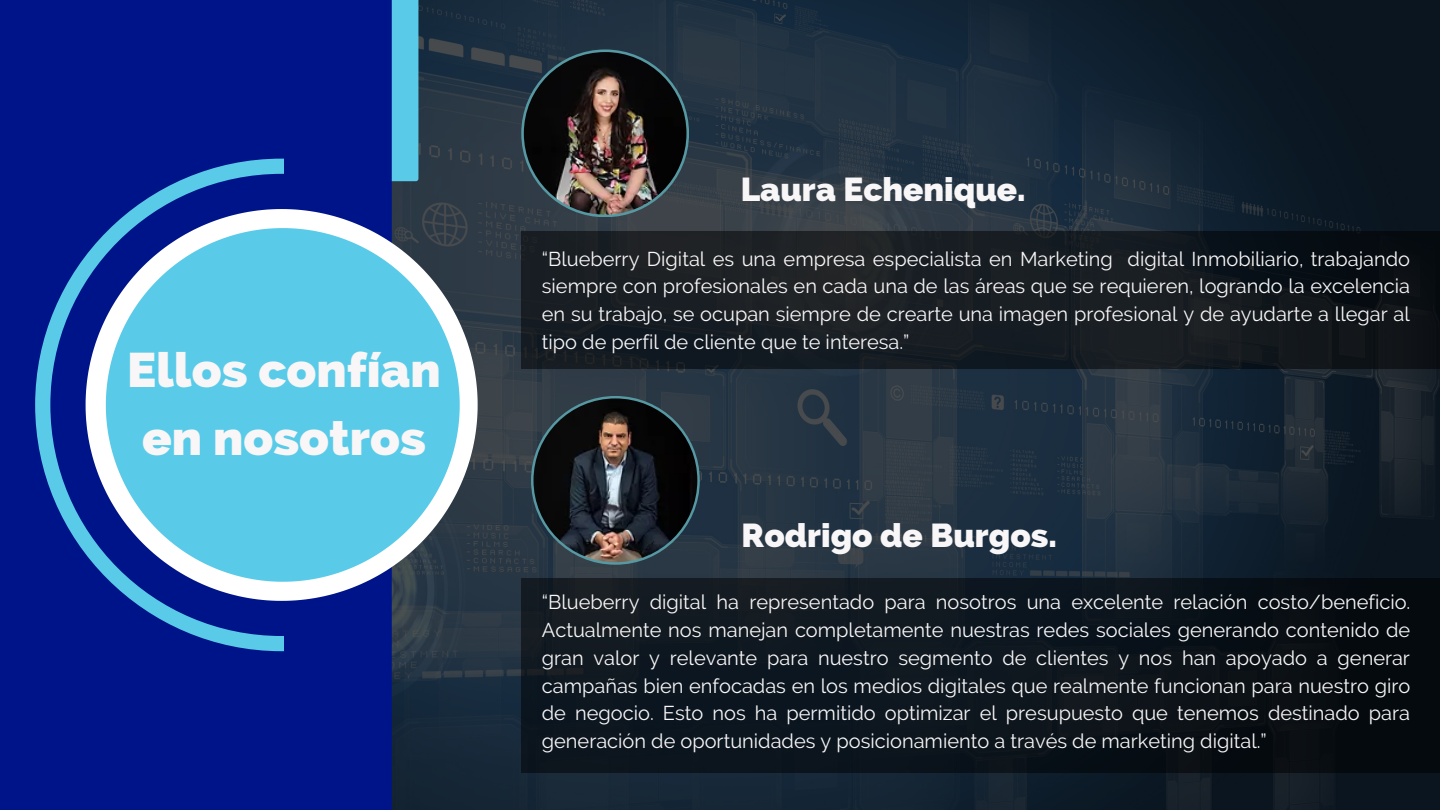
<style>
.page{position:relative;width:1440px;height:810px;background:#fff}
.page>*{position:absolute;margin:0;border:0;box-sizing:border-box;transform-origin:0 0}
.t1{font:800 48.8px/68.2px "Raleway";color:#f8f6f7;text-align:center}
.t2{font:800 33.3px "Raleway";color:#f8f6f7}
.t3{font:20px/27.8px "Raleway";color:#f8f6f7;text-align:justify}
</style>
<div class="page">
<img style="left:392px;top:0;width:1048px;height:810px">
<div style="left:392px;top:0;width:26px;height:181px;background:#59cbe8"></div>
<div style="left:0;top:0;width:392px;height:810px;background:#001489"></div>
<svg style="left:531px;top:396px;width:169px;height:169px"></svg>
<img style="left:534px;top:398px;width:163px;height:164px;border-radius:50%">
<div style="left:521px;top:232px;width:919px;height:137px;background:linear-gradient(to right,#1d2328,#0f1419)"></div>
<svg style="left:521px;top:49px;width:168px;height:168px"></svg>
<img style="left:524px;top:52px;width:162px;height:163px;border-radius:50%">
<div style="left:521px;top:578px;width:919px;height:194px;background:linear-gradient(to right,#121c25,#070c12)"></div>
<svg style="left:35px;top:159px;width:248px;height:492px;fill:#001489"></svg>
<svg style="left:86px;top:209px;width:392px;height:392px"></svg>
<svg style="left:106px;top:228px;width:354px;height:354px;fill:#59cbe8"></svg>
<h1 class="t1" style="left:127px;top:336px;width:315px">Ellos confían en nosotros</h1>
<h2 class="t2" style="left:741px;top:169px;width:286px">Laura Echenique.</h2>
<p class="t3" style="left:542px;top:245px;width:870px">“Blueberry Digital es una empresa especialista en Marketing digital Inmobiliario, trabajando siempre con profesionales en cada una de las áreas que se requieren, logrando la excelencia en su trabajo, se ocupan siempre de crearte una imagen profesional y de ayudarte a llegar al tipo de perfil de cliente que te interesa.”</p>
<h2 class="t2" style="left:742px;top:516px;width:317px">Rodrigo de Burgos.</h2>
<p class="t3" style="left:542px;top:588px;width:870px">“Blueberry digital ha representado para nosotros una excelente relación costo/beneficio.<br>Actualmente nos manejan completamente nuestras redes sociales generando contenido de gran valor y relevante para nuestro segmento de clientes y nos han apoyado a generar campañas bien enfocadas en los medios digitales que realmente funcionan para nuestro giro de negocio. Esto nos ha permitido optimizar el presupuesto que tenemos destinado para generación de oportunidades y posicionamiento a través de marketing digital.”</p>
</div>
